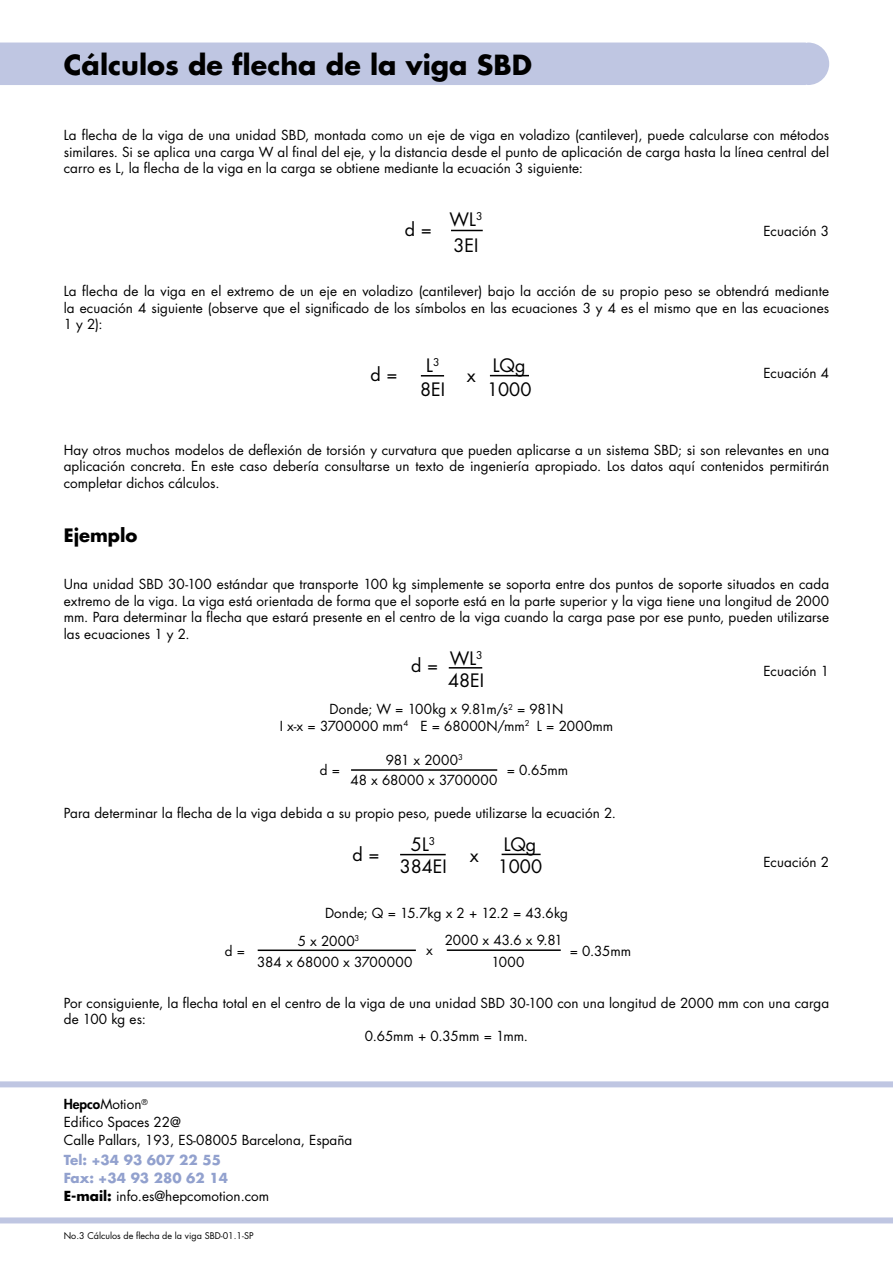
<style>
.page{position:relative;width:893px;height:1263px;background:#fff}
.page>*{position:absolute;margin:0;border:0;box-sizing:border-box;transform-origin:0 0}
.t1{font:700 27px "Futura LT Pro";color:#000}
.t2{font:18px/21.9px "Futura Std";color:#000;text-align:center}
.t3{font:700 18px "Futura LT Pro";color:#000}
.t4{font:13.5px/16.5px "Futura Std";letter-spacing:.005em;color:#000;text-align:justify}
.t5{font:700 13.5px/18px "Futura LT Pro";color:#92a1ce}
.t6{font:9px "Futura Std";color:#000}
.s1{font-weight:800}
.s2{font-family:"Futura LT Pro";font-weight:700}
</style>
<div class="page">
<div style="left:0;top:43px;width:829px;height:42px;background:#bfc6e2"></div>
<div style="left:0;top:1217px;width:893px;height:6px;background:#bfc6e2"></div>
<div style="left:0;top:1081px;width:893px;height:6px;background:#bfc6e2"></div>
<hr style="left:451px;top:230px;width:32px;height:1px;background:#000">
<svg style="left:421px;top:375px;width:23px;height:1px"></svg>
<hr style="left:490px;top:375px;width:39px;height:1px;background:#000">
<hr style="left:351px;top:769px;width:146px;height:2px;background:#000">
<hr style="left:258px;top:949px;width:158px;height:2px;background:#000">
<hr style="left:447px;top:949px;width:114px;height:2px;background:#000">
<hr style="left:449px;top:667px;width:33px;height:1px;background:#000">
<hr style="left:400px;top:854px;width:46px;height:1px;background:#000">
<hr style="left:502px;top:854px;width:39px;height:1px;background:#000">
<h1 class="t1" style="left:64px;top:44px;width:470px">Cálculos de flecha de la viga SBD</h1>
<p class="t4" style="left:64px;top:127px;width:767px">La flecha de la viga de una unidad SBD, montada como un eje de viga en voladizo (cantilever), puede calcularse con métodos similares. Si se aplica una carga W al final del eje, y la distancia desde el punto de aplicación de carga hasta la línea central del carro es L, la flecha de la viga en la carga se obtiene mediante la ecuación 3 siguiente:</p>
<h2 class="t2" style="left:450px;top:206px;width:34px;line-height:26.2px;text-align:left">WL<sup>3<br></sup>3EI</h2>
<h2 class="t2" style="left:405px;top:218px;width:29px">d =</h2>
<p class="t4" style="left:764px;top:222px;width:67px">Ecuación 3</p>
<p class="t4" style="left:64px;top:283px;width:767px">La flecha de la viga en el extremo de un eje en voladizo (cantilever) bajo la acción de su propio peso se obtendrá mediante la ecuación 4 siguiente (observe que el significado de los símbolos en las ecuaciones 3 y 4 es el mismo que en las ecuaciones 1 y 2):</p>
<h2 class="t2" style="left:370px;top:364px;width:29px">d =</h2>
<h2 class="t2" style="left:420px;top:353px;width:27px;line-height:24.3px">L<sup>3<br></sup>8EI</h2>
<h2 class="t2" style="left:487px;top:353px;width:46px;line-height:24.2px">LQg<br>1000</h2>
<h2 class="t2" style="left:467px;top:365px;width:10px">x</h2>
<p class="t4" style="left:764px;top:365px;width:67px">Ecuación 4</p>
<p class="t4" style="left:64px;top:442px;width:767px">Hay otros muchos modelos de deflexión de torsión y curvatura que pueden aplicarse a un sistema SBD; si son relevantes en una aplicación concreta. En este caso debería consultarse un texto de ingeniería apropiado. Los datos aquí contenidos permitirán completar dichos cálculos.</p>
<h2 class="t3" style="left:64px;top:521px;width:75px">Ejemplo</h2>
<p class="t4" style="left:64px;top:576px;width:767px">Una unidad SBD 30-100 estándar que transporte 100 kg simplemente se soporta entre dos puntos de soporte situados en cada extremo de la viga. La viga está orientada de forma que el soporte está en la parte superior y la viga tiene una longitud de 2000 mm. Para determinar la flecha que estará presente en el centro de la viga cuando la carga pase por ese punto, pueden utilizarse las ecuaciones 1 y 2.</p>
<h2 class="t2" style="left:411px;top:655px;width:29px">d =</h2>
<h2 class="t2" style="left:448px;top:648px;width:38px;text-align:left">WL<sup>3<br></sup>48EI</h2>
<p class="t4" style="left:280px;top:701px;width:335px;text-align:center">Donde; W = 100kg x 9.81m/s<sup>2</sup> = 981N<br>I x-x = 3700000 mm<sup>4</sup> E = 68000N/mm<sup>2</sup> L = 2000mm</p>
<p class="t4" style="left:320px;top:762px;width:22px">d =</p>
<p class="t4" style="left:507px;top:762px;width:63px">= 0.65mm</p>
<p class="t4" style="left:351px;top:749px;width:149px;line-height:20.7px;text-align:center">981 x 2000<sup>3<br></sup>48 x 68000 x 3700000</p>
<p class="t4" style="left:64px;top:804px;width:554px">Para determinar la flecha de la viga debida a su propio peso, puede utilizarse la ecuación 2.</p>
<h2 class="t2" style="left:352px;top:843px;width:29px">d =</h2>
<h2 class="t2" style="left:400px;top:834px;width:49px">5L<sup>3<br></sup>384EI</h2>
<h2 class="t2" style="left:470px;top:845px;width:10px">x</h2>
<h2 class="t2" style="left:498px;top:834px;width:46px">LQg<br>1000</h2>
<p class="t4" style="left:325px;top:905px;width:244px">Donde; Q = 15.7kg x 2 + 12.2 = 43.6kg</p>
<p class="t4" style="left:298px;top:932px;width:63px">5 x 2000<sup>3</sup></p>
<p class="t4" style="left:445px;top:932px;width:120px">2000 x 43.6 x 9.81</p>
<p class="t4" style="left:257px;top:954px;width:157px">384 x 68000 x 3700000</p>
<p class="t4" style="left:491px;top:954px;width:35px">1000</p>
<p class="t4" style="left:225px;top:943px;width:22px">d =</p>
<p class="t4" style="left:570px;top:943px;width:63px">= 0.35mm</p>
<p class="t4" style="left:426px;top:941px;width:8px">x</p>
<p class="t4" style="left:764px;top:663px;width:67px">Ecuación 1</p>
<p class="t4" style="left:764px;top:854px;width:67px">Ecuación 2</p>
<p class="t4" style="left:64px;top:994px;width:767px">Por consiguiente, la flecha total en el centro de la viga de una unidad SBD 30-100 con una longitud de 2000 mm con una carga</p>
<p class="t4" style="left:64px;top:1011px;width:84px">de 100 kg es:</p>
<p class="t4" style="left:365px;top:1027px;width:165px">0.65mm + 0.35mm = 1mm.</p>
<p class="t4" style="left:64px;top:1095px;width:290px;line-height:18px;text-align:left"><span class="s1">Hepco</span>Motion<sup>®<br></sup>Edifico Spaces 22@<br>Calle Pallars, 193, ES-08005 Barcelona, España</p>
<p class="t5" style="left:64px;top:1150px;width:166px">Tel: +34 93 607 22 55<br>Fax: +34 93 280 62 14</p>
<p class="t4" style="left:64px;top:1187px;width:207px"><span class="s2">E-mail:</span> info.es@hepcomotion.com</p>
<p class="t6" style="left:64px;top:1229px;width:191px">No.3 Cálculos de flecha de la viga SBD-01.1-SP</p>
</div>
